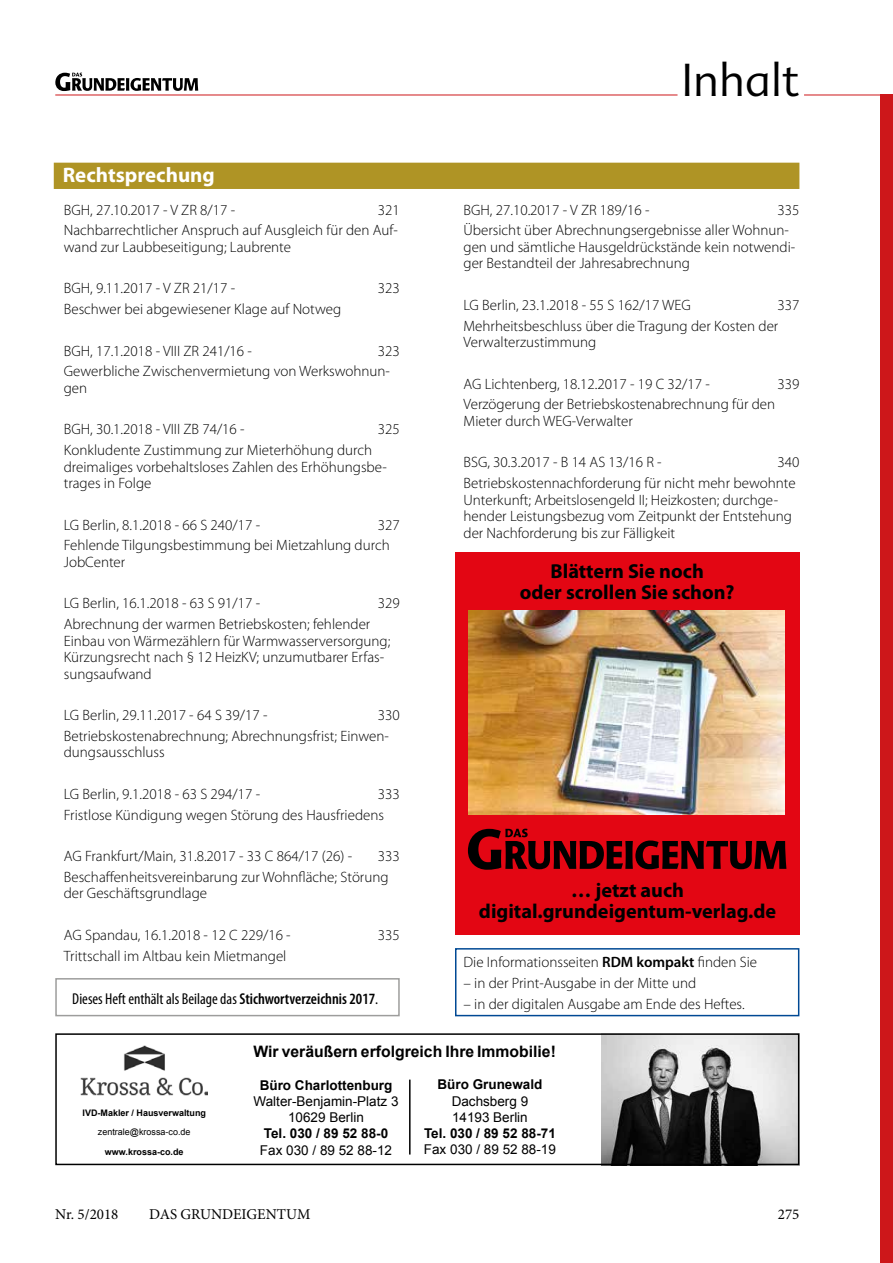
<style>
.page{position:relative;width:893px;height:1263px;background:#fff}
.page>*{position:absolute;margin:0;border:0;box-sizing:border-box;transform-origin:0 0}
.t1{font:300 45px "Advert";color:#000}
.t2{font:700 21px "Myriad Pro";color:#fff}
.t3{font:700 20.25px/21px "Myriad Pro";color:#000;text-align:center}
.t4{font:condensed 15.75px "Myriad Pro";color:#000}
.t5{font:700 15.75px "Arial";color:#000}
.t6{font:300 15px/20.7px "Myriad Pro";color:#000}
.t7{font:15px "Minion Pro";color:#000}
.t8{font:13.5px/16.2px "Arial";color:#000;text-align:center}
.t9{font:700 13.5px "Arial";color:#000}
.t10{font:700 9px "Arial";color:#000}
.t11{font:9px "Arial";color:#000}
.s1{font-weight:600}
</style>
<div class="page">
<div style="left:880px;top:95px;width:13px;height:1168px;background:#cd171a"></div>
<svg style="left:55px;top:73px;width:143px;height:18px"></svg>
<hr style="left:55px;top:95px;width:622px;height:1px;background:#cd171a">
<hr style="left:804px;top:95px;width:89px;height:1px;background:#cd171a">
<div style="left:54px;top:163px;width:745px;height:26px;background:#af9425"></div>
<div style="left:455px;top:948px;width:344px;height:68px;border:2px solid #004994"></div>
<div style="left:55px;top:978px;width:345px;height:38px;border:2px solid #9d9d9c"></div>
<img style="left:602px;top:1036px;width:194px;height:126px">
<div style="left:55px;top:1033px;width:744px;height:132px;border:2px solid #000"></div>
<img style="left:80px;top:1045px;width:128px;height:50px">
<hr style="left:409px;top:1079px;width:2px;height:75px;background:#000">
<div style="left:455px;top:552px;width:344px;height:382px;background:#e30613"></div>
<svg style="left:468px;top:829px;width:318px;height:41px"></svg>
<img style="left:468px;top:610px;width:317px;height:204px">
<h2 class="t2" style="left:63px;top:162px;width:154px">Rechtsprechung</h2>
<h1 class="t1" style="left:681px;top:54px;width:119px">Inhalt</h1>
<p class="t6" style="left:463px;top:199px;width:188px">BGH, 27.10.2017 - V ZR 189/16 -</p>
<p class="t6" style="left:64px;top:199px;width:173px">BGH, 27.10.2017 - V ZR 8/17 -</p>
<p class="t6" style="left:463px;top:199px;width:337px;text-indent:314px">335<br>Übersicht über Abrechnungsergebnisse aller Wohnun-</p>
<p class="t6" style="left:463px;top:238px;width:333px;line-height:16.5px">gen und sämtliche Hausgeldrückstände kein notwendi&shy;ger Bestandteil der Jahresabrechnung</p>
<p class="t6" style="left:463px;top:294px;width:229px">LG Berlin, 23.1.2018 - 55 S 162/17 WEG</p>
<p class="t6" style="left:64px;top:199px;width:337px;text-align:right">321<br>Nachbarrechtlicher Anspruch auf Ausgleich für den Auf-</p>
<p class="t6" style="left:64px;top:236px;width:229px">wand zur Laubbeseitigung; Laubrente</p>
<p class="t6" style="left:64px;top:278px;width:173px">BGH, 9.11.2017 - V ZR 21/17 -</p>
<p class="t6" style="left:378px;top:278px;width:23px">323</p>
<p class="t6" style="left:64px;top:299px;width:279px">Beschwer bei abgewiesener Klage auf Notweg</p>
<p class="t6" style="left:64px;top:340px;width:190px">BGH, 17.1.2018 - VIII ZR 241/16 -</p>
<p class="t6" style="left:463px;top:294px;width:337px;text-indent:314px">337<br>Mehrheitsbeschluss über die Tragung der Kosten der</p>
<p class="t6" style="left:463px;top:332px;width:134px">Verwalterzustimmung</p>
<p class="t6" style="left:463px;top:373px;width:248px">AG Lichtenberg, 18.12.2017 - 19 C 32/17 -</p>
<p class="t6" style="left:777px;top:373px;width:23px">339</p>
<p class="t6" style="left:463px;top:396px;width:313px;line-height:16.5px">Verzögerung der Betriebskostenabrechnung für den<br>Mieter durch WEG-Verwalter</p>
<p class="t6" style="left:463px;top:452px;width:200px">BSG, 30.3.2017 - B 14 AS 13/16 R -</p>
<p class="t6" style="left:64px;top:340px;width:337px;text-indent:314px">323<br>Gewerbliche Zwischenvermietung von Werkswohnun-</p>
<p class="t6" style="left:64px;top:377px;width:25px">gen</p>
<p class="t6" style="left:64px;top:419px;width:182px">BGH, 30.1.2018 - VIII ZB 74/16 -</p>
<p class="t6" style="left:378px;top:419px;width:23px">325</p>
<p class="t6" style="left:64px;top:442px;width:325px;line-height:16.5px">Konkludente Zustimmung zur Mieterhöhung durch dreimaliges vorbehaltsloses Zahlen des Erhöhungsbe&shy;trages in Folge</p>
<p class="t6" style="left:64px;top:514px;width:198px">LG Berlin, 8.1.2018 - 66 S 240/17 -</p>
<p class="t6" style="left:463px;top:452px;width:337px;text-align:right">340<br>Betriebskostennachforderung für nicht mehr bewohnte</p>
<p class="t6" style="left:463px;top:491px;width:330px;line-height:16.5px">Unterkunft; Arbeitslosengeld II; Heizkosten; durchge&shy;hender Leistungsbezug vom Zeitpunkt der Entstehung der Nachforderung bis zur Fälligkeit</p>
<p class="t6" style="left:64px;top:514px;width:337px;text-indent:314px">327<br>Fehlende Tilgungsbestimmung bei Mietzahlung durch</p>
<p class="t6" style="left:64px;top:551px;width:63px">JobCenter</p>
<p class="t6" style="left:64px;top:593px;width:198px">LG Berlin, 16.1.2018 - 63 S 91/17 -</p>
<p class="t6" style="left:378px;top:593px;width:23px">329</p>
<p class="t6" style="left:64px;top:616px;width:328px;line-height:16.5px">Abrechnung der warmen Betriebskosten; fehlender Einbau von Wärmezählern für Warmwasserversorgung; Kürzungsrecht nach § 12 HeizKV; unzumutbarer Erfas&shy;sungsaufwand</p>
<p class="t6" style="left:64px;top:705px;width:205px">LG Berlin, 29.11.2017 - 64 S 39/17 -</p>
<h3 class="t3" style="left:520px;top:560px;width:216px">Blättern Sie noch<br>oder scrollen Sie schon?</h3>
<p class="t6" style="left:64px;top:705px;width:337px;text-indent:314px">330<br>Betriebskostenabrechnung; Abrechnungsfrist; Einwen-</p>
<p class="t6" style="left:64px;top:742px;width:102px">dungsausschluss</p>
<p class="t6" style="left:64px;top:783px;width:198px">LG Berlin, 9.1.2018 - 63 S 294/17 -</p>
<p class="t6" style="left:64px;top:783px;width:337px;text-indent:314px">333<br>Fristlose Kündigung wegen Störung des Hausfriedens</p>
<p class="t6" style="left:64px;top:846px;width:290px">AG Frankfurt/Main, 31.8.2017 - 33 C 864/17 (26) -</p>
<p class="t6" style="left:64px;top:846px;width:337px;text-indent:314px">333<br>Beschaffenheitsvereinbarung zur Wohnfläche; Störung</p>
<p class="t6" style="left:64px;top:883px;width:145px">der Geschäftsgrundlage</p>
<p class="t6" style="left:64px;top:924px;width:228px">AG Spandau, 16.1.2018 - 12 C 229/16 -</p>
<p class="t6" style="left:378px;top:924px;width:23px">335</p>
<p class="t6" style="left:64px;top:945px;width:224px">Trittschall im Altbau kein Mietmangel</p>
<h3 class="t3" style="left:479px;top:879px;width:299px">… jetzt auch digital.grundeigentum-verlag.de</h3>
<p class="t6" style="left:463px;top:952px;width:295px">Die Informationsseiten <span class="s1">RDM kompakt</span> finden Sie</p>
<p class="t6" style="left:463px;top:972px;width:234px">– in der Print-Ausgabe in der Mitte und</p>
<p class="t6" style="left:463px;top:993px;width:283px">– in der digitalen Ausgabe am Ende des Heftes.</p>
<p class="t4" style="left:72px;top:989px;width:307px">Dieses Heft enthält als Beilage das <span class="s1">Stichwortverzeichnis 2017</span>.</p>
<p class="t5" style="left:254px;top:1040px;width:304px">Wir veräußern erfolgreich Ihre Immobilie!</p>
<p class="t9" style="left:260px;top:1076px;width:134px">Büro Charlottenburg</p>
<p class="t8" style="left:254px;top:1093px;width:146px">Walter-Benjamin-Platz 3<br>10629 Berlin</p>
<p class="t9" style="left:264px;top:1125px;width:126px">Tel. 030 / 89 52 88-0</p>
<p class="t8" style="left:260px;top:1142px;width:134px">Fax 030 / 89 52 88-12</p>
<p class="t9" style="left:437px;top:1076px;width:107px">Büro Grunewald</p>
<p class="t8" style="left:452px;top:1093px;width:78px;text-align:left">Dachsberg 9<br>14193 Berlin</p>
<p class="t9" style="left:424px;top:1124px;width:133px">Tel. 030 / 89 52 88-71</p>
<p class="t8" style="left:424px;top:1141px;width:134px">Fax 030 / 89 52 88-19</p>
<p class="t10" style="left:83px;top:1107px;width:125px">IVD-Makler / Hausverwaltung</p>
<p class="t11" style="left:98px;top:1126px;width:94px">zentrale@krossa-co.de</p>
<p class="t10" style="left:105px;top:1145px;width:80px">www.krossa-co.de</p>
<p class="t7" style="left:55px;top:1204px;width:65px">Nr. 5/2018</p>
<p class="t7" style="left:149px;top:1204px;width:163px">DAS GRUNDEIGENTUM</p>
<p class="t7" style="left:778px;top:1204px;width:23px">275</p>
</div>
